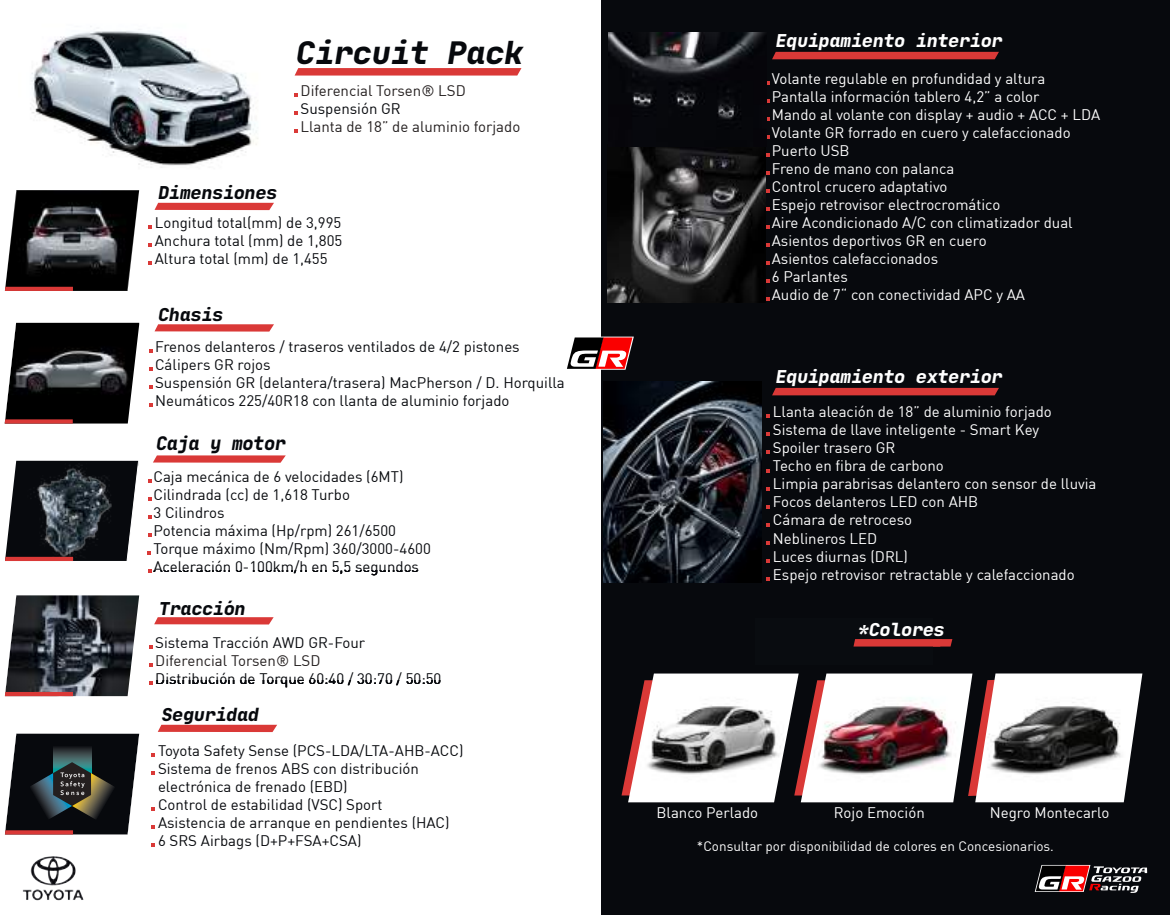
<style>
.page{position:relative;width:1170px;height:915px;background:#fff}
.page>*{position:absolute;margin:0;border:0;box-sizing:border-box;transform-origin:0 0}
.t1{font:italic 800 31.5px "Jet Brains Mono";color:#07090d}
.t2{font:italic 800 19.05px "Jet Brains Mono";color:#07090d;scale:.95 1}
.t3{font:italic 800 18px "Jet Brains Mono";color:#fff}
.t4{font:italic 800 18px "Jet Brains Mono";color:#07090d}
.t5{font:15px/18px "DIN";color:#07090d}
.t6{font:15px/18px "DIN";color:#fff}
.t7{font:15px "DIN";color:#241f1f}
.t8{font:13.5px "DIN";color:#fff}
</style>
<div class="page">
<div style="left:601px;top:0;width:568px;height:914px;background:#07090d"></div>
<img style="left:603px;top:381px;width:158px;height:201px">
<img style="left:30px;top:26px;width:228px;height:142px">
<img style="left:607px;top:147px;width:158px;height:155px">
<img style="left:608px;top:32px;width:157px;height:87px">
<svg style="left:567px;top:336px;width:66px;height:33px"></svg>
<svg style="left:1034px;top:864px;width:112px;height:28px"></svg>
<img style="left:22px;top:856px;width:62px;height:45px">
<img style="left:73px;top:190px;width:55px;height:101px">
<img style="left:73px;top:323px;width:66px;height:100px">
<img style="left:73px;top:595px;width:66px;height:101px">
<svg style="left:5px;top:733px;width:134px;height:101px;background:#323334"></svg>
<svg style="left:5px;top:595px;width:68px;height:101px;background:#454248"></svg>
<svg style="left:5px;top:460px;width:134px;height:101px;background:#36373b"></svg>
<svg style="left:5px;top:323px;width:68px;height:100px;background:#332e2f"></svg>
<svg style="left:5px;top:190px;width:68px;height:101px;background:#3d3738"></svg>
<svg style="left:621px;top:763px;width:7px;height:32px"></svg>
<img style="left:628px;top:673px;width:170px;height:129px">
<svg style="left:794px;top:678px;width:6px;height:117px"></svg>
<img style="left:800px;top:673px;width:172px;height:129px">
<svg style="left:968px;top:679px;width:7px;height:116px"></svg>
<img style="left:975px;top:673px;width:167px;height:129px">
<svg style="left:128px;top:190px;width:146px;height:97px"></svg>
<svg style="left:154px;top:324px;width:120px;height:7px"></svg>
<svg style="left:158px;top:724px;width:119px;height:7px"></svg>
<svg style="left:295px;top:68px;width:226px;height:7px;background:#da3d3b"></svg>
<div style="left:772px;top:388px;width:226px;height:7px;background:#da3937"></div>
<div style="left:772px;top:52px;width:226px;height:7px;background:#da3937"></div>
<svg style="left:149px;top:645px;width:4px;height:3px"></svg>
<svg style="left:149px;top:663px;width:4px;height:3px"></svg>
<svg style="left:154px;top:617px;width:119px;height:8px"></svg>
<svg style="left:148px;top:551px;width:3px;height:4px"></svg>
<svg style="left:148px;top:479px;width:4px;height:4px"></svg>
<svg style="left:148px;top:497px;width:4px;height:4px"></svg>
<svg style="left:148px;top:515px;width:4px;height:4px"></svg>
<svg style="left:148px;top:533px;width:4px;height:4px"></svg>
<svg style="left:153px;top:455px;width:133px;height:8px"></svg>
<svg style="left:853px;top:639px;width:100px;height:8px"></svg>
<h1 class="t1" style="left:296px;top:33px;width:228px">Circuit Pack</h1>
<p class="t7" style="left:300px;top:81px;width:167px">Diferencial Torsen® LSD</p>
<p class="t5" style="left:300px;top:99px;width:102px">Suspensión GR</p>
<p class="t7" style="left:300px;top:117px;width:221px">Llanta de 18” de aluminio forjado</p>
<p class="t4" style="left:158px;top:181px;width:120px">Dimensiones</p>
<p class="t5" style="left:155px;top:213px;width:189px;text-align:justify">Longitud total(mm) de 3,995<br>Anchura total (mm) de 1,805<br>Altura total (mm) de 1,455</p>
<p class="t4" style="left:158px;top:303px;width:66px">Chasis</p>
<p class="t5" style="left:155px;top:337px;width:411px">Frenos delanteros / traseros ventilados de 4/2 pistones Cálipers GR rojos<br>Suspensión GR (delantera/trasera) MacPherson / D. Horquilla Neumáticos 225/40R18 con llanta de aluminio forjado</p>
<p class="t2" style="left:156px;top:431px;width:138px">Caja y motor</p>
<p class="t5" style="left:153px;top:467px;width:279px">Caja mecánica de 6 velocidades (6MT)<br>Cilindrada (cc) de 1,618 Turbo<br>3 Cilindros<br>Potencia máxima (Hp/rpm) 261/6500<br>Torque máximo (Nm/Rpm) 360/3000-4600<br>Aceleración 0-100km/h en 5,5 segundos</p>
<p class="t2" style="left:158px;top:435px;width:138px">Caja y motor</p>
<p class="t5" style="left:155px;top:472px;width:279px">Caja mecánica de 6 velocidades (6MT)<br>Cilindrada (cc) de 1,618 Turbo<br>3 Cilindros<br>Potencia máxima (Hp/rpm) 57/6500<br>Torque máximo (Nm/Rpm) 360/3000-4600</p>
<p class="t5" style="left:337px;top:526px;width:9px">2</p>
<p class="t5" style="left:337px;top:526px;width:9px">2</p>
<p class="t5" style="left:337px;top:526px;width:9px">2</p>
<p class="t5" style="left:337px;top:526px;width:25px">261</p>
<p class="t4" style="left:159px;top:596px;width:88px">Tracción</p>
<p class="t5" style="left:155px;top:633px;width:211px">Sistema Tracción AWD GR-Four</p>
<p class="t7" style="left:155px;top:650px;width:167px">Diferencial Torsen® LSD</p>
<p class="t5" style="left:155px;top:669px;width:288px">Distribución de Torque 60:40 / 30:70 / 50:50</p>
<p class="t4" style="left:235px;top:596px;width:12px">n</p>
<p class="t4" style="left:235px;top:596px;width:12px">n</p>
<p class="t4" style="left:235px;top:596px;width:12px">n</p>
<p class="t7" style="left:157px;top:632px;width:167px">Diferencial Torsen® LSD</p>
<p class="t5" style="left:157px;top:650px;width:288px">Distribución de Torque 60:40 / 30:70 / 50:50</p>
<p class="t4" style="left:162px;top:703px;width:99px">Seguridad</p>
<p class="t5" style="left:158px;top:741px;width:307px">Toyota Safety Sense (PCS-LDA/LTA-AHB-ACC)<br>Sistema de frenos ABS con distribución electrónica de frenado (EBD)<br>Control de estabilidad (VSC) Sport<br>Asistencia de arranque en pendientes (HAC)<br>6 SRS Airbags (D+P+FSA+CSA)</p>
<p class="t7" style="left:195px;top:650px;width:10px">n</p>
<p class="t7" style="left:195px;top:650px;width:10px">n</p>
<p class="t7" style="left:195px;top:650px;width:10px">n</p>
<p class="t3" style="left:775px;top:29px;width:228px">Equipamiento interior</p>
<p class="t6" style="left:771px;top:69px;width:330px">Volante regulable en profundidad y altura<br>Pantalla información tablero 4,2” a color<br>Mando al volante con display + audio + ACC + LDA<br>Volante GR forrado en cuero y calefaccionado<br>Puerto USB<br>Freno de mano con palanca<br>Control crucero adaptativo<br>Espejo retrovisor electrocromático<br>Aire Acondicionado A/C con climatizador dual<br>Asientos deportivos GR en cuero<br>Asientos calefaccionados<br>6 Parlantes<br>Audio de 7“ con conectividad APC y AA</p>
<p class="t3" style="left:775px;top:365px;width:228px">Equipamiento exterior</p>
<p class="t6" style="left:772px;top:402px;width:325px">Llanta aleación de 18” de aluminio forjado<br>Sistema de llave inteligente - Smart Key<br>Spoiler trasero GR<br>Techo en fibra de carbono<br>Limpia parabrisas delantero con sensor de lluvia<br>Focos delanteros LED con AHB<br>Cámara de retroceso<br>Neblineros LED<br>Luces diurnas (DRL)<br>Espejo retrovisor retractable y calefaccionado</p>
<p class="t3" style="left:858px;top:618px;width:77px">Colores</p>
<p class="t3" style="left:858px;top:618px;width:88px">*Colores</p>
<p class="t6" style="left:656px;top:803px;width:103px">Blanco Perlado</p>
<p class="t6" style="left:833px;top:803px;width:92px">Rojo Emoción</p>
<p class="t6" style="left:989px;top:803px;width:121px">Negro Montecarlo</p>
<p class="t8" style="left:697px;top:837px;width:358px">*Consultar por disponibilidad de colores en Concesionarios.</p>
</div>
